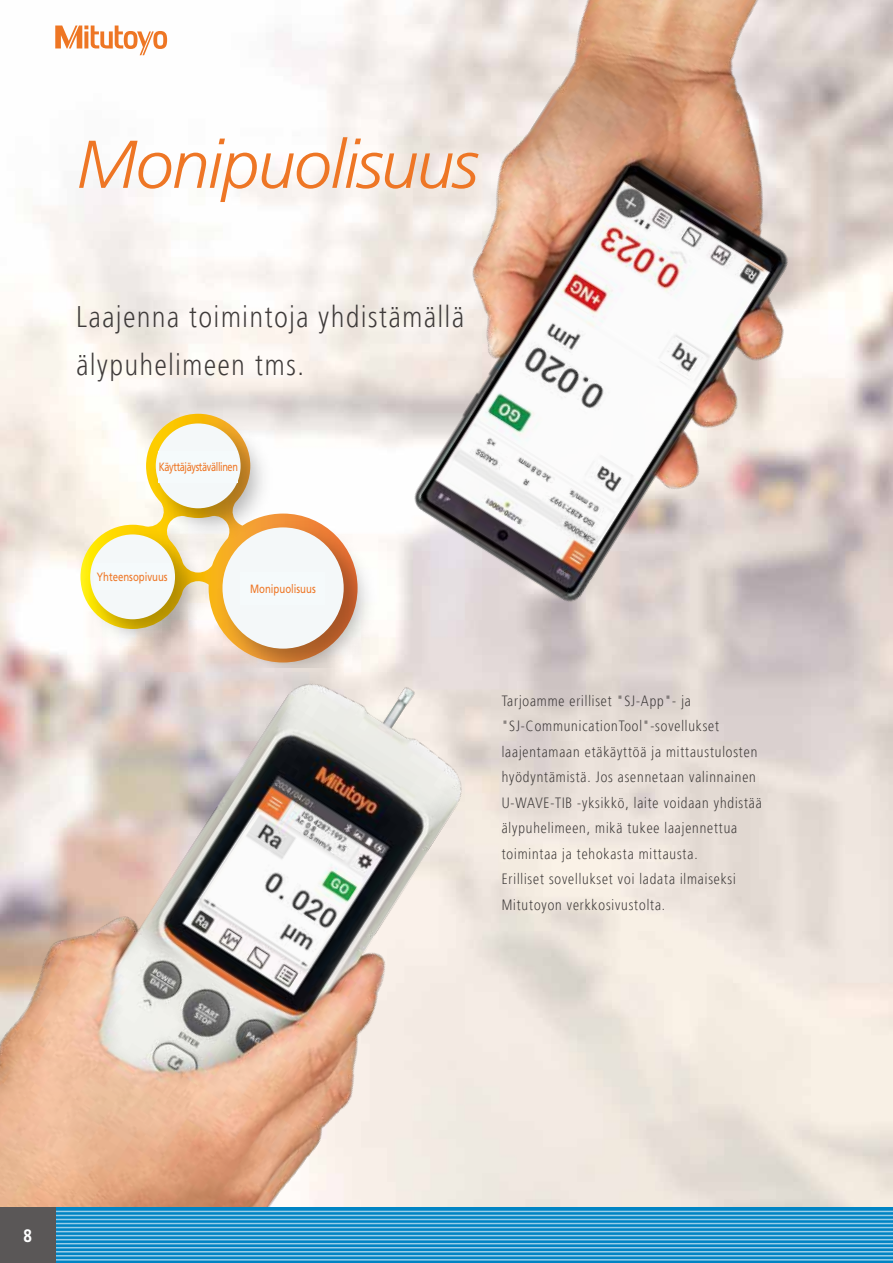
<style>
.page{position:relative;width:893px;height:1263px;background:#fff}
.page>*{position:absolute;margin:0;border:0;box-sizing:border-box;transform-origin:0 0}
.t1{font:italic 300 67.5px "Frutiger LT Std";letter-spacing:-.02em;color:#ee7625}
.t2{font:300 29.7px/47.8px "Mitutoyo Frutiger";letter-spacing:.06em;color:#3f3b3a}
.t3{font:700 18px "Mitutoyo Frutiger";color:#fff}
.t4{font:300 14.85px/25.5px "Mitutoyo Frutiger";letter-spacing:.06em;color:#3f3b3a}
.t5{font:12px "Mitutoyo Frutiger";color:#ee7625}
.t6{font:12px "Mitutoyo Frutiger";letter-spacing:-.03em;color:#ee7625;scale:.95 1}
</style>
<div class="page">
<img style="left:0;top:0;width:893px;height:1208px">
<img style="left:374px;top:0;width:519px;height:608px">
<img style="left:0;top:617px;width:549px;height:591px">
<svg style="left:80px;top:414px;width:278px;height:248px"></svg>
<img style="left:77px;top:521px;width:132px;height:138px">
<div style="left:90px;top:534px;width:85px;height:85px;background:#f4f8f9;border-radius:50%"></div>
<img style="left:142px;top:410px;width:139px;height:138px">
<div style="left:156px;top:423px;width:85px;height:85px;background:#f4f8f9;border-radius:50%"></div>
<img style="left:209px;top:514px;width:175px;height:154px">
<div style="left:222px;top:527px;width:122px;height:122px;background:#f4f8f9;border-radius:50%"></div>
<svg style="left:55px;top:1208px;width:838px;height:55px;background:#188fc8"></svg>
<hr style="left:0;top:1211px;width:893px;height:1px;background:#fff">
<hr style="left:0;top:1215px;width:893px;height:1px;background:#fff">
<hr style="left:0;top:1219px;width:893px;height:1px;background:#fff">
<hr style="left:0;top:1223px;width:893px;height:1px;background:#fff">
<hr style="left:0;top:1227px;width:893px;height:1px;background:#fff">
<hr style="left:0;top:1231px;width:893px;height:1px;background:#fff">
<hr style="left:0;top:1235px;width:893px;height:1px;background:#fff">
<hr style="left:0;top:1239px;width:893px;height:1px;background:#fff">
<hr style="left:0;top:1243px;width:893px;height:1px;background:#fff">
<hr style="left:0;top:1247px;width:893px;height:1px;background:#fff">
<hr style="left:0;top:1251px;width:893px;height:1px;background:#fff">
<hr style="left:0;top:1255px;width:893px;height:1px;background:#fff">
<hr style="left:0;top:1259px;width:893px;height:1px;background:#fff">
<div style="left:0;top:1208px;width:55px;height:55px;background:#5a5757"></div>
<svg style="left:55px;top:26px;width:112px;height:29px"></svg>
<div style="left:159px;top:451px;width:79px;height:32px;background:#f5fafb"></div>
<h1 class="t1" style="left:77px;top:126px;width:404px">Monipuolisuus</h1>
<h2 class="t2" style="left:77px;top:293px;width:389px">Laajenna toimintoja yhdistämällä älypuhelimeen tms.</h2>
<p class="t6" style="left:159px;top:460px;width:85px">Käyttäjäystävällinen</p>
<p class="t5" style="left:97px;top:569px;width:72px">Yhteensopivuus</p>
<p class="t5" style="left:250px;top:581px;width:67px">Monipuolisuus</p>
<p class="t4" style="left:502px;top:688px;width:261px">Tarjoamme erilliset "SJ-App"- ja "SJ-CommunicationTool"-sovellukset laajentamaan etäkäyttöä ja mittaustulosten hyödyntämistä. Jos asennetaan valinnainen U-WAVE-TIB -yksikkö, laite voidaan yhdistää älypuhelimeen, mikä tukee laajennettua toimintaa ja tehokasta mittausta.<br>Erilliset sovellukset voi ladata ilmaiseksi Mitutoyon verkkosivustolta.</p>
<p class="t3" style="left:23px;top:1225px;width:10px">8</p>
</div>
